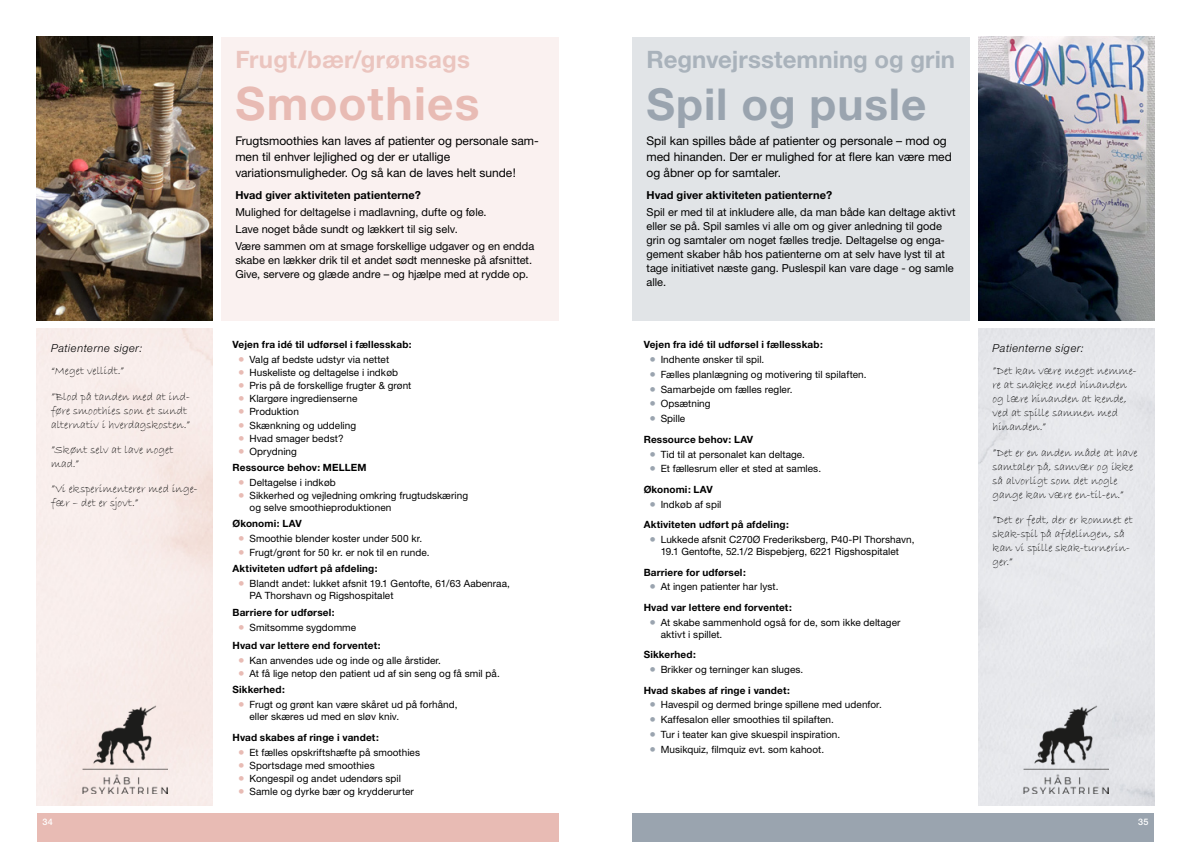
<style>
.page{position:relative;width:1191px;height:842px;background:#fff}
.page>*{position:absolute;margin:0;border:0;box-sizing:border-box;transform-origin:0 0}
.OVERSKRIFT_stor{font:700 46px "Helvetica Neue LT Std";letter-spacing:.025em;color:#e8bbb4}
.OVERSKRIFT_stor-2{font:700 44px "Helvetica Neue LT Std";letter-spacing:.02em;color:#9aa4af}
.Overskrift_lille{font:700 24px "Helvetica Neue LT Std";color:#a9b2bb}
.Overskrift_lille-2{font:700 24px "Helvetica Neue LT Std";letter-spacing:.015em;color:#ebc5bf}
.Headliner{font:12px/16px "Helvetica Neue";letter-spacing:-.005em;color:#000}
.t1{font:11.6px/14px "Bradley Hand ITC";color:#000}
.Top_Afsnit{font:11px/14px "Helvetica Neue";color:#000}
.Top_Afsnit-2{font:700 11px "Helvetica Neue";letter-spacing:.01em;color:#000}
.t2{font:italic 300 11px "Helvetica Neue";letter-spacing:.05em;color:#000}
.Brød_m_indryk_-_prik{font:10px/12px "Helvetica Neue";letter-spacing:.005em;color:#000}
.Fed_brød{font:700 10px "Helvetica Neue";letter-spacing:.015em;color:#000}
.t3{font:500 9px "Helvetica Neue";color:#fff}
.s1{font-size:13px;color:#e8bbb4}
.s2{font-size:13px;color:#9aa4af}
</style>
<div class="page">
<div style="left:632px;top:37px;width:337px;height:283px;background:#e1e4e7"></div>
<div style="left:978px;top:329px;width:176px;height:476px;background:#e6e7eb"></div>
<div style="left:632px;top:814px;width:522px;height:28px;background:#9aa4af"></div>
<img style="left:1023px;top:705px;width:85px;height:88px">
<div style="left:221px;top:37px;width:337px;height:283px;background:#faf1f0"></div>
<div style="left:37px;top:329px;width:176px;height:476px;background:#f8edeb"></div>
<div style="left:37px;top:814px;width:521px;height:28px;background:#e8bbb4"></div>
<img style="left:82px;top:705px;width:85px;height:88px">
<img style="left:37px;top:37px;width:176px;height:283px">
<img style="left:978px;top:37px;width:176px;height:283px">
<p class="t2" style="left:51px;top:341px;width:93px">Patienterne siger:</p>
<p class="t1" style="left:51px;top:358px;width:140px;line-height:25.3px">“Meget vellidt.”<br>”Blod på tanden med at ind-</p>
<p class="t1" style="left:51px;top:403px;width:140px">føre smoothies som et sundt alternativ i hverdagskosten.”</p>
<p class="t1" style="left:51px;top:443px;width:124px">”Skønt selv at lave noget mad.”</p>
<p class="t1" style="left:51px;top:482px;width:148px">”Vi eksperimenterer med inge&shy;fær – det er sjovt.”</p>
<p class="Overskrift_lille-2" style="left:235px;top:45px;width:236px">Frugt/bær/grønsags</p>
<p class="OVERSKRIFT_stor" style="left:235px;top:75px;width:245px">Smoothies</p>
<p class="Headliner" style="left:235px;top:132px;width:305px">Frugtsmoothies kan laves af patienter og personale sam&shy;men til enhver lejlighed og der er utallige variationsmuligheder. Og så kan de laves helt sunde!</p>
<p class="Top_Afsnit-2" style="left:235px;top:188px;width:187px">Hvad giver aktiviteten patienterne?</p>
<p class="Top_Afsnit" style="left:235px;top:205px;width:253px">Mulighed for deltagelse i madlavning, dufte og føle.</p>
<p class="Top_Afsnit" style="left:235px;top:222px;width:224px">Lave noget både sundt og lækkert til sig selv.</p>
<p class="Top_Afsnit" style="left:235px;top:239px;width:300px">Være sammen om at smage forskellige udgaver og en endda skabe en lækker drik til et andet sødt menneske på afsnittet.<br>Give, servere og glæde andre – og hjælpe med at rydde op.</p>
<p class="Fed_brød" style="left:232px;top:338px;width:181px">Vejen fra idé til udførsel i fællesskab:</p>
<p class="Brød_m_indryk_-_prik" style="left:238px;top:353px;width:152px"><span class="s1">•</span> Valg af bedste udstyr via nettet</p>
<p class="Brød_m_indryk_-_prik" style="left:238px;top:366px;width:161px"><span class="s1">•</span> Huskeliste og deltagelse i indkøb</p>
<p class="Brød_m_indryk_-_prik" style="left:238px;top:379px;width:175px"><span class="s1">•</span> Pris på de forskellige frugter &amp; grønt</p>
<p class="Brød_m_indryk_-_prik" style="left:238px;top:393px;width:121px"><span class="s1">•</span> Klargøre ingredienserne</p>
<p class="Brød_m_indryk_-_prik" style="left:238px;top:406px;width:62px"><span class="s1">•</span> Produktion</p>
<p class="Brød_m_indryk_-_prik" style="left:238px;top:419px;width:119px"><span class="s1">•</span> Skænkning og uddeling</p>
<p class="Brød_m_indryk_-_prik" style="left:238px;top:432px;width:107px"><span class="s1">•</span> Hvad smager bedst?</p>
<p class="Brød_m_indryk_-_prik" style="left:238px;top:445px;width:60px"><span class="s1">•</span> Oprydning</p>
<p class="Fed_brød" style="left:232px;top:461px;width:135px">Ressource behov: MELLEM</p>
<p class="Brød_m_indryk_-_prik" style="left:238px;top:476px;width:99px"><span class="s1">•</span> Deltagelse i indkøb</p>
<p class="Brød_m_indryk_-_prik" style="left:249px;top:489px;width:220px;text-indent:-11px"><span class="s1">•</span> Sikkerhed og vejledning omkring frugtudskæring og selve smoothieproduktionen</p>
<p class="Fed_brød" style="left:232px;top:517px;width:71px">Økonomi: LAV</p>
<p class="Brød_m_indryk_-_prik" style="left:238px;top:532px;width:185px"><span class="s1">•</span> Smoothie blender koster under 500 kr.</p>
<p class="Brød_m_indryk_-_prik" style="left:238px;top:546px;width:193px"><span class="s1">•</span> Frugt/grønt for 50 kr. er nok til en runde.</p>
<p class="Fed_brød" style="left:232px;top:562px;width:147px">Aktiviteten udført på afdeling:</p>
<p class="Brød_m_indryk_-_prik" style="left:249px;top:577px;width:262px;text-indent:-11px"><span class="s1">•</span> Blandt andet: lukket afsnit 19.1 Gentofte, 61/63 Aabenraa,<br>PA Thorshavn og Rigshospitalet</p>
<p class="Fed_brød" style="left:232px;top:606px;width:104px">Barriere for udførsel:</p>
<p class="Brød_m_indryk_-_prik" style="left:238px;top:621px;width:120px"><span class="s1">•</span> Smitsomme sygdomme</p>
<p class="Fed_brød" style="left:232px;top:639px;width:150px">Hvad var lettere end forventet:</p>
<p class="Brød_m_indryk_-_prik" style="left:238px;top:654px;width:204px"><span class="s1">•</span> Kan anvendes ude og inde og alle årstider.</p>
<p class="Brød_m_indryk_-_prik" style="left:238px;top:667px;width:263px"><span class="s1">•</span> At få lige netop den patient ud af sin seng og få smil på.</p>
<p class="Fed_brød" style="left:232px;top:683px;width:54px">Sikkerhed:</p>
<p class="Brød_m_indryk_-_prik" style="left:249px;top:698px;width:209px;text-indent:-11px"><span class="s1">•</span> Frugt og grønt kan være skåret ud på forhånd, eller skæres ud med en sløv kniv.</p>
<p class="Fed_brød" style="left:232px;top:731px;width:148px">Hvad skabes af ringe i vandet:</p>
<p class="Brød_m_indryk_-_prik" style="left:238px;top:746px;width:183px"><span class="s1">•</span> Et fælles opskriftshæfte på smoothies</p>
<p class="Brød_m_indryk_-_prik" style="left:238px;top:759px;width:138px"><span class="s1">•</span> Sportsdage med smoothies</p>
<p class="Brød_m_indryk_-_prik" style="left:238px;top:772px;width:164px"><span class="s1">•</span> Kongespil og andet udendørs spil</p>
<p class="Brød_m_indryk_-_prik" style="left:238px;top:785px;width:177px"><span class="s1">•</span> Samle og dyrke bær og krydderurter</p>
<p class="Overskrift_lille" style="left:646px;top:45px;width:310px">Regnvejrsstemning og grin</p>
<p class="OVERSKRIFT_stor-2" style="left:646px;top:77px;width:281px">Spil og pusle</p>
<p class="Headliner" style="left:646px;top:132px;width:307px">Spil kan spilles både af patienter og personale – mod og med hinanden. Der er mulighed for at flere kan være med og åbner op for samtaler.</p>
<p class="Top_Afsnit-2" style="left:646px;top:188px;width:187px">Hvad giver aktiviteten patienterne?</p>
<p class="Top_Afsnit" style="left:646px;top:205px;width:310px">Spil er med til at inkludere alle, da man både kan deltage aktivt eller se på. Spil samles vi alle om og giver anledning til gode grin og samtaler om noget fælles tredje. Deltagelse og enga&shy;gement skaber håb hos patienterne om at selv have lyst til at tage initiativet næste gang. Puslespil kan vare dage - og samle alle.</p>
<p class="Fed_brød" style="left:643px;top:338px;width:181px">Vejen fra idé til udførsel i fællesskab:</p>
<p class="Brød_m_indryk_-_prik" style="left:649px;top:353px;width:116px"><span class="s2">•</span> Indhente ønsker til spil.</p>
<p class="Brød_m_indryk_-_prik" style="left:649px;top:368px;width:219px"><span class="s2">•</span> Fælles planlægning og motivering til spilaften.</p>
<p class="Brød_m_indryk_-_prik" style="left:649px;top:383px;width:145px"><span class="s2">•</span> Samarbejde om fælles regler.</p>
<p class="Brød_m_indryk_-_prik" style="left:649px;top:398px;width:63px"><span class="s2">•</span> Opsætning</p>
<p class="Brød_m_indryk_-_prik" style="left:649px;top:412px;width:37px"><span class="s2">•</span> Spille</p>
<p class="Fed_brød" style="left:643px;top:433px;width:111px">Ressource behov: LAV</p>
<p class="Brød_m_indryk_-_prik" style="left:649px;top:448px;width:157px"><span class="s2">•</span> Tid til at personalet kan deltage.</p>
<p class="Brød_m_indryk_-_prik" style="left:649px;top:463px;width:173px"><span class="s2">•</span> Et fællesrum eller et sted at samles.</p>
<p class="Fed_brød" style="left:643px;top:483px;width:71px">Økonomi: LAV</p>
<p class="Brød_m_indryk_-_prik" style="left:649px;top:498px;width:74px"><span class="s2">•</span> Indkøb af spil</p>
<p class="Fed_brød" style="left:643px;top:518px;width:147px">Aktiviteten udført på afdeling:</p>
<p class="Brød_m_indryk_-_prik" style="left:649px;top:533px;width:266px;text-align:center"><span class="s2">•</span> Lukkede afsnit C270Ø Frederiksberg, P40-PI Thorshavn,<br>19.1 Gentofte, 52.1/2 Bispebjerg, 6221 Rigshospitalet</p>
<p class="Fed_brød" style="left:643px;top:566px;width:104px">Barriere for udførsel:</p>
<p class="Brød_m_indryk_-_prik" style="left:649px;top:581px;width:131px"><span class="s2">•</span> At ingen patienter har lyst.</p>
<p class="Fed_brød" style="left:643px;top:601px;width:150px">Hvad var lettere end forventet:</p>
<p class="Brød_m_indryk_-_prik" style="left:660px;top:616px;width:241px;text-indent:-11px"><span class="s2">•</span> At skabe sammenhold også for de, som ikke deltager aktivt i spillet.</p>
<p class="Fed_brød" style="left:643px;top:648px;width:54px">Sikkerhed:</p>
<p class="Brød_m_indryk_-_prik" style="left:649px;top:663px;width:155px"><span class="s2">•</span> Brikker og terninger kan sluges.</p>
<p class="Fed_brød" style="left:643px;top:684px;width:148px">Hvad skabes af ringe i vandet:</p>
<p class="Brød_m_indryk_-_prik" style="left:649px;top:699px;width:234px"><span class="s2">•</span> Havespil og dermed bringe spillene med udenfor.</p>
<p class="Brød_m_indryk_-_prik" style="left:649px;top:714px;width:186px"><span class="s2">•</span> Kaffesalon eller smoothies til spilaften.</p>
<p class="Brød_m_indryk_-_prik" style="left:649px;top:728px;width:192px"><span class="s2">•</span> Tur i teater kan give skuespil inspiration.</p>
<p class="Brød_m_indryk_-_prik" style="left:649px;top:743px;width:176px"><span class="s2">•</span> Musikquiz, filmquiz evt. som kahoot.</p>
<p class="t2" style="left:992px;top:341px;width:93px">Patienterne siger:</p>
<p class="t1" style="left:992px;top:364px;width:146px">”Det kan være meget nemme&shy;re at snakke med hinanden og lære hinanden at kende, ved at spille sammen med hinanden.”</p>
<p class="t1" style="left:992px;top:445px;width:147px">”Det er en anden måde at have samtaler på, samvær og ikke så alvorligt som det nogle gange kan være en-til-en.”</p>
<p class="t1" style="left:992px;top:513px;width:142px">”Det er fedt, der er kommet et skak-spil på afdelingen, så kan vi spille skak-turnerin&shy;ger.”</p>
<p class="t3" style="left:43px;top:816px;width:12px">34</p>
<p class="t3" style="left:1138px;top:816px;width:12px">35</p>
</div>
